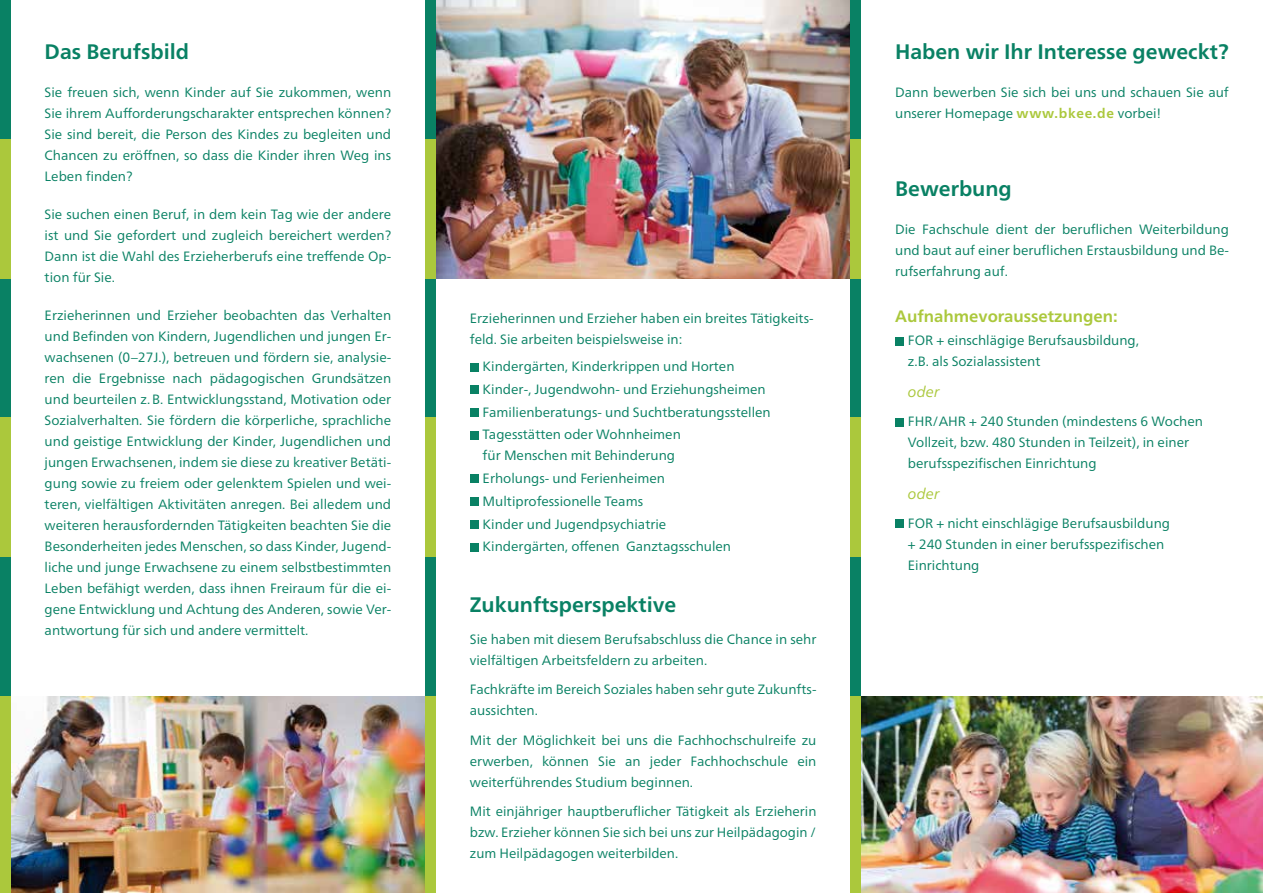
<style>
.page{position:relative;width:1263px;height:893px;background:#fff}
.page>*{position:absolute;margin:0;border:0;box-sizing:border-box;transform-origin:0 0}
.t1{font:700 21px "Frutiger Neue LT Pro";color:#098164}
.t2{font:700 16.5px "Frutiger Neue LT Pro";color:#abc83c}
.t3{font:italic 15px "Frutiger Neue LT Pro";color:#abc83c}
.t4{font:13.5px/21px "Frutiger Neue LT Pro";color:#098164}
.s1{font-weight:700;color:#abc83c}
</style>
<div class="page">
<img style="left:11px;top:696px;width:414px;height:197px">
<img style="left:850px;top:696px;width:413px;height:197px">
<img style="left:436px;top:0;width:414px;height:279px">
<div style="left:470px;top:363px;width:8px;height:8px;background:#098164"></div>
<div style="left:470px;top:386px;width:8px;height:8px;background:#098164"></div>
<div style="left:470px;top:408px;width:8px;height:9px;background:#098164"></div>
<div style="left:470px;top:431px;width:8px;height:8px;background:#098164"></div>
<div style="left:470px;top:475px;width:8px;height:8px;background:#098164"></div>
<div style="left:470px;top:497px;width:8px;height:9px;background:#098164"></div>
<div style="left:470px;top:520px;width:8px;height:9px;background:#098164"></div>
<div style="left:470px;top:543px;width:8px;height:8px;background:#098164"></div>
<div style="left:0;top:279px;width:11px;height:139px;background:#098164"></div>
<div style="left:425px;top:279px;width:11px;height:139px;background:#098164"></div>
<div style="left:850px;top:279px;width:11px;height:139px;background:#098164"></div>
<div style="left:0;top:418px;width:11px;height:139px;background:#abc83c"></div>
<div style="left:425px;top:418px;width:11px;height:139px;background:#abc83c"></div>
<div style="left:850px;top:418px;width:11px;height:139px;background:#abc83c"></div>
<div style="left:0;top:557px;width:11px;height:139px;background:#098164"></div>
<div style="left:425px;top:557px;width:11px;height:139px;background:#098164"></div>
<div style="left:850px;top:557px;width:11px;height:139px;background:#098164"></div>
<div style="left:0;top:0;width:11px;height:139px;background:#098164"></div>
<div style="left:425px;top:0;width:11px;height:139px;background:#098164"></div>
<div style="left:850px;top:0;width:11px;height:139px;background:#098164"></div>
<div style="left:0;top:696px;width:11px;height:140px;background:#abc83c"></div>
<div style="left:425px;top:696px;width:11px;height:140px;background:#abc83c"></div>
<div style="left:850px;top:696px;width:11px;height:140px;background:#abc83c"></div>
<div style="left:0;top:139px;width:11px;height:140px;background:#abc83c"></div>
<div style="left:425px;top:139px;width:11px;height:140px;background:#abc83c"></div>
<div style="left:850px;top:139px;width:11px;height:140px;background:#abc83c"></div>
<div style="left:0;top:835px;width:11px;height:58px;background:#abc83c"></div>
<div style="left:425px;top:835px;width:11px;height:58px;background:#abc83c"></div>
<div style="left:851px;top:835px;width:10px;height:58px;background:#abc83c"></div>
<div style="left:895px;top:337px;width:9px;height:8px;background:#098164"></div>
<div style="left:895px;top:418px;width:9px;height:8px;background:#098164"></div>
<div style="left:895px;top:520px;width:9px;height:8px;background:#098164"></div>
<h1 class="t1" style="left:45px;top:39px;width:146px">Das Berufsbild</h1>
<p class="t4" style="left:45px;top:81px;width:348px;text-align:justify">Sie freuen sich, wenn Kinder auf Sie zukommen, wenn Sie ihrem Aufforderungscharakter entsprechen können?<br>Sie sind bereit, die Person des Kindes zu begleiten und Chancen zu eröffnen, so dass die Kinder ihren Weg ins Leben finden?</p>
<p class="t4" style="left:45px;top:203px;width:348px;text-align:justify">Sie suchen einen Beruf, in dem kein Tag wie der andere ist und Sie gefordert und zugleich bereichert werden?<br>Dann ist die Wahl des Erzieherberufs eine treffende Op&shy;tion für Sie.</p>
<p class="t4" style="left:45px;top:304px;width:348px;text-align:justify">Erzieherinnen und Erzieher beobachten das Verhalten und Befinden von Kindern, Jugendlichen und jungen Er&shy;wachsenen (0–27J.), betreuen und fördern sie, analysie&shy;ren die Ergebnisse nach pädagogischen Grundsätzen und beurteilen z.B. Entwicklungsstand, Motivation oder Sozialverhalten. Sie fördern die körperliche, sprachliche und geistige Entwicklung der Kinder, Jugendlichen und jungen Erwachsenen, indem sie diese zu kreativer Betäti&shy;gung sowie zu freiem oder gelenktem Spielen und wei&shy;teren, vielfältigen Aktivitäten anregen. Bei alledem und weiteren herausfordernden Tätigkeiten beachten Sie die Besonderheiten jedes Menschen, so dass Kinder, Jugend&shy;liche und junge Erwachsene zu einem selbstbestimmten Leben befähigt werden, dass ihnen Freiraum für die ei&shy;gene Entwicklung und Achtung des Anderen, sowie Ver&shy;antwortung für sich und andere vermittelt.</p>
<p class="t4" style="left:470px;top:308px;width:345px">Erzieherinnen und Erzieher haben ein breites Tätigkeits&shy;feld. Sie arbeiten beispielsweise in:</p>
<p class="t4" style="left:483px;top:355px;width:290px;line-height:22.6px">Kindergärten, Kinderkrippen und Horten Kinder-, Jugendwohn- und Erziehungsheimen Familienberatungs- und Suchtberatungsstellen Tagesstätten oder Wohnheimen</p>
<p class="t4" style="left:483px;top:444px;width:250px;line-height:22.6px">für Menschen mit Behinderung<br>Erholungs- und Ferienheimen<br>Multiprofessionelle Teams<br>Kinder und Jugendpsychiatrie<br>Kindergärten, offenen Ganztagsschulen</p>
<h1 class="t1" style="left:470px;top:592px;width:208px">Zukunftsperspektive</h1>
<p class="t4" style="left:470px;top:629px;width:348px">Sie haben mit diesem Berufsabschluss die Chance in sehr vielfältigen Arbeitsfeldern zu arbeiten.</p>
<p class="t4" style="left:470px;top:679px;width:348px">Fachkräfte im Bereich Soziales haben sehr gute Zukunfts&shy;aussichten.</p>
<p class="t4" style="left:470px;top:730px;width:348px;text-align:justify">Mit der Möglichkeit bei uns die Fachhochschulreife zu erwerben, können Sie an jeder Fachhochschule ein weiterführendes Studium beginnen.</p>
<p class="t4" style="left:470px;top:801px;width:348px;text-align:justify">Mit einjähriger hauptberuflicher Tätigkeit als Erzieherin bzw. Erzieher können Sie sich bei uns zur Heilpädagogin / zum Heilpädagogen weiterbilden.</p>
<h1 class="t1" style="left:895px;top:39px;width:335px">Haben wir Ihr Interesse geweckt?</h1>
<p class="t4" style="left:895px;top:81px;width:335px">Dann bewerben Sie sich bei uns und schauen Sie auf unserer Homepage <span class="s1">www.bkee.de</span> vorbei!</p>
<h1 class="t1" style="left:895px;top:176px;width:118px">Bewerbung</h1>
<p class="t4" style="left:895px;top:218px;width:335px;text-align:justify">Die Fachschule dient der beruflichen Weiterbildung und baut auf einer beruflichen Erstausbildung und Be&shy;rufserfahrung auf.</p>
<p class="t2" style="left:895px;top:307px;width:224px">Aufnahmevoraussetzungen:</p>
<p class="t4" style="left:908px;top:330px;width:233px">FOR + einschlägige Berufsausbildung, z.B. als Sozialassistent</p>
<p class="t3" style="left:908px;top:383px;width:33px">oder</p>
<p class="t4" style="left:908px;top:411px;width:297px">FHR/AHR + 240 Stunden (mindestens 6 Wochen<br>Vollzeit, bzw. 480 Stunden in Teilzeit), in einer berufsspezifischen Einrichtung</p>
<p class="t3" style="left:908px;top:485px;width:33px">oder</p>
<p class="t4" style="left:908px;top:513px;width:264px">FOR + nicht einschlägige Berufsausbildung + 240 Stunden in einer berufsspezifischen<br>Einrichtung</p>
</div>
